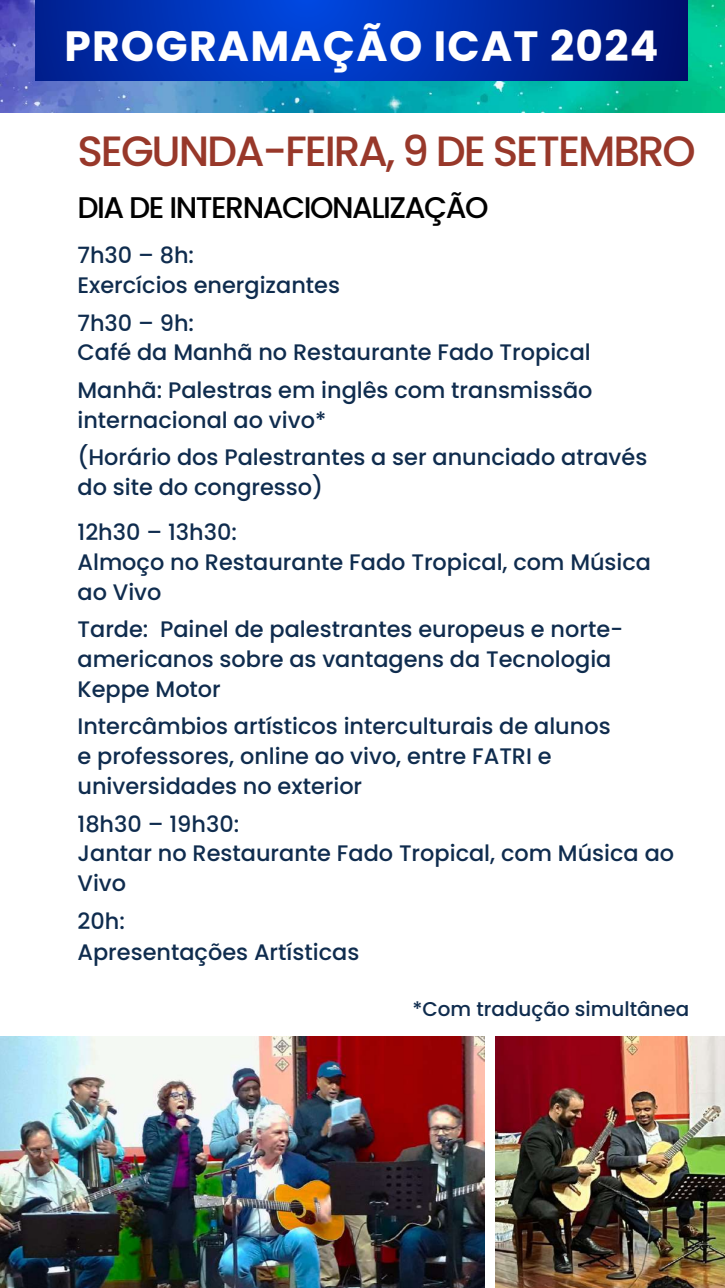
<style>
.page{position:relative;width:725px;height:1288px;background:#fff}
.page>*{position:absolute;margin:0;border:0;box-sizing:border-box;transform-origin:0 0}
.t1{font:500 42.38px "Poppins";letter-spacing:-.05em;color:#98382a}
.t2{font:700 42.38px "Poppins";letter-spacing:.03em;color:#fff}
.t3{font:500 29.88px "Poppins";letter-spacing:-.05em;color:#000}
.t4{font:500 22.38px/29.9px "Poppins";color:#0f2c4e}
.t5{font:500 19.88px "Poppins";color:#0f2c4e}
</style>
<div class="page">
<img style="left:0;top:0;width:725px;height:113px">
<svg style="left:35px;top:0;width:653px;height:80px;background:#002dab"></svg>
<img style="left:0;top:1036px;width:485px;height:252px">
<img style="left:495px;top:1036px;width:230px;height:252px">
<h1 class="t2" style="left:64px;top:21px;width:596px">PROGRAMAÇÃO ICAT 2024</h1>
<h1 class="t1" style="left:78px;top:126px;width:620px">SEGUNDA-FEIRA, 9 DE SETEMBRO</h1>
<h2 class="t3" style="left:77px;top:190px;width:413px">DIA DE INTERNACIONALIZAÇÃO</h2>
<p class="t4" style="left:77px;top:241px;width:264px">7h30 – 8h:<br>Exercícios energizantes</p>
<p class="t4" style="left:77px;top:308px;width:515px">7h30 – 9h:<br>Café da Manhã no Restaurante Fado Tropical</p>
<p class="t4" style="left:77px;top:375px;width:517px">Manhã: Palestras em inglês com transmissão internacional ao vivo*</p>
<p class="t4" style="left:77px;top:442px;width:571px">(Horário dos Palestrantes a ser anunciado através do site do congresso)</p>
<p class="t4" style="left:77px;top:517px;width:575px">12h30 – 13h30:<br>Almoço no Restaurante Fado Tropical, com Música ao Vivo</p>
<p class="t4" style="left:77px;top:614px;width:547px">Tarde: Painel de palestrantes europeus e norte&shy;americanos sobre as vantagens da Tecnologia<br>Keppe Motor</p>
<p class="t4" style="left:77px;top:711px;width:535px">Intercâmbios artísticos interculturais de alunos e professores, online ao vivo, entre FATRI e universidades no exterior</p>
<p class="t4" style="left:77px;top:809px;width:598px">18h30 – 19h30:<br>Jantar no Restaurante Fado Tropical, com Música ao<br>Vivo</p>
<p class="t4" style="left:77px;top:905px;width:283px;line-height:31.1px">20h:<br>Apresentações Artísticas</p>
<p class="t5" style="left:412px;top:998px;width:278px">*Com tradução simultânea</p>
</div>
